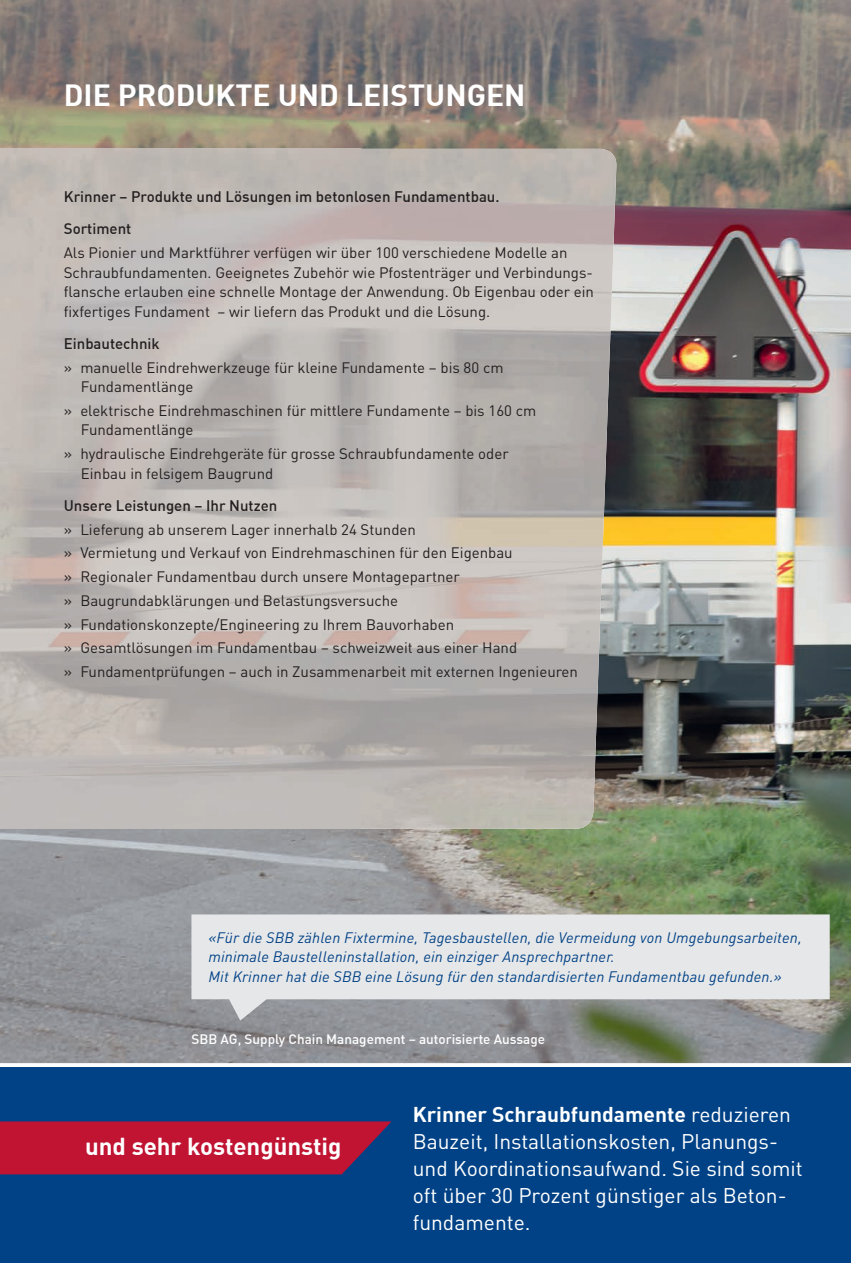
<style>
.page{position:relative;width:851px;height:1263px;background:#fff}
.page>*{position:absolute;margin:0;border:0;box-sizing:border-box;transform-origin:0 0}
.t1{font:700 30px "DIN";color:#fff}
.t2{font:700 24px "DIN";color:#fff}
.t3{font:21px/27px "DIN Pro";color:#fff}
.t4{font:700 21px "DIN";color:#fff}
.t5{font:15px/19.5px "DIN Pro";color:#231f20}
.t6{font:italic 15px/19.5px "DIN";letter-spacing:.01em;color:#014286}
.t7{font:500 15px/32.2px "DIN";color:#231f20}
.t8{font:500 13.5px "DIN";color:#fff}
.s1{font-family:"DIN Pro";font-weight:400}
</style>
<div class="page">
<img style="left:0;top:0;width:850px;height:1063px">
<div style="left:0;top:1067px;width:850px;height:196px;background:#014286"></div>
<img style="left:0;top:149px;width:359px;height:680px">
<img style="left:359px;top:149px;width:258px;height:471px">
<img style="left:359px;top:619px;width:241px;height:210px">
<svg style="left:0;top:1121px;width:391px;height:53px;background:#b21737"></svg>
<svg style="left:191px;top:914px;width:638px;height:106px;background:#d5d6d8"></svg>
<h1 class="t1" style="left:64px;top:76px;width:463px">DIE PRODUKTE UND LEISTUNGEN</h1>
<p class="t7" style="left:64px;top:180px;width:437px">Krinner – Produkte und Lösungen im betonlosen Fundamentbau.<br>Sortiment</p>
<p class="t5" style="left:64px;top:242px;width:531px">Als Pionier und Marktführer verfügen wir über 100 verschiedene Modelle an Schraubfundamenten. Geeignetes Zubehör wie Pfostenträger und Verbindungs&shy;flansche erlauben eine schnelle Montage der Anwendung. Ob Eigenbau oder ein fixfertiges Fundament – wir liefern das Produkt und die Lösung.</p>
<p class="t7" style="left:64px;top:327px;width:97px">Einbautechnik</p>
<p class="t5" style="left:81px;top:357px;width:424px;text-indent:-17px">» manuelle Eindrehwerkzeuge für kleine Fundamente – bis 80 cm<br>Fundamentlänge</p>
<p class="t5" style="left:81px;top:400px;width:457px;text-indent:-17px">» elektrische Eindrehmaschinen für mittlere Fundamente – bis 160 cm<br>Fundamentlänge</p>
<p class="t5" style="left:81px;top:443px;width:429px;text-indent:-17px">» hydraulische Eindrehgeräte für grosse Schraubfundamente oder<br>Einbau in felsigem Baugrund</p>
<p class="t7" style="left:64px;top:489px;width:215px">Unsere Leistungen – Ihr Nutzen</p>
<p class="t5" style="left:64px;top:517px;width:515px;line-height:23.7px">» Lieferung ab unserem Lager innerhalb 24 Stunden<br>» Vermietung und Verkauf von Eindrehmaschinen für den Eigenbau<br>» Regionaler Fundamentbau durch unsere Montagepartner<br>» Baugrundabklärungen und Belastungsversuche<br>» Fundationskonzepte/Engineering zu Ihrem Bauvorhaben<br>» Gesamtlösungen im Fundamentbau – schweizweit aus einer Hand<br>» Fundamentprüfungen – auch in Zusammenarbeit mit externen Ingenieuren</p>
<p class="t6" style="left:208px;top:927px;width:594px">«Für die SBB zählen Fixtermine, Tagesbaustellen, die Vermeidung von Umgebungsarbeiten, minimale Baustelleninstallation, ein einziger Ansprechpartner.<br>Mit Krinner hat die SBB eine Lösung für den standardisierten Fundamentbau gefunden.»</p>
<p class="t8" style="left:191px;top:1030px;width:355px">SBB AG, Supply Chain Management – autorisierte Aussage</p>
<h2 class="t2" style="left:85px;top:1130px;width:258px">und sehr kostengünstig</h2>
<h3 class="t4" style="left:412px;top:1100px;width:379px">Krinner Schraubfundamente <span class="s1">reduzieren</span></h3>
<h3 class="t3" style="left:412px;top:1127px;width:391px">Bauzeit, Installationskosten, Planungs&shy;und Koordinationsaufwand. Sie sind somit oft über 30 Prozent günstiger als Beton&shy;fundamente.</h3>
</div>
